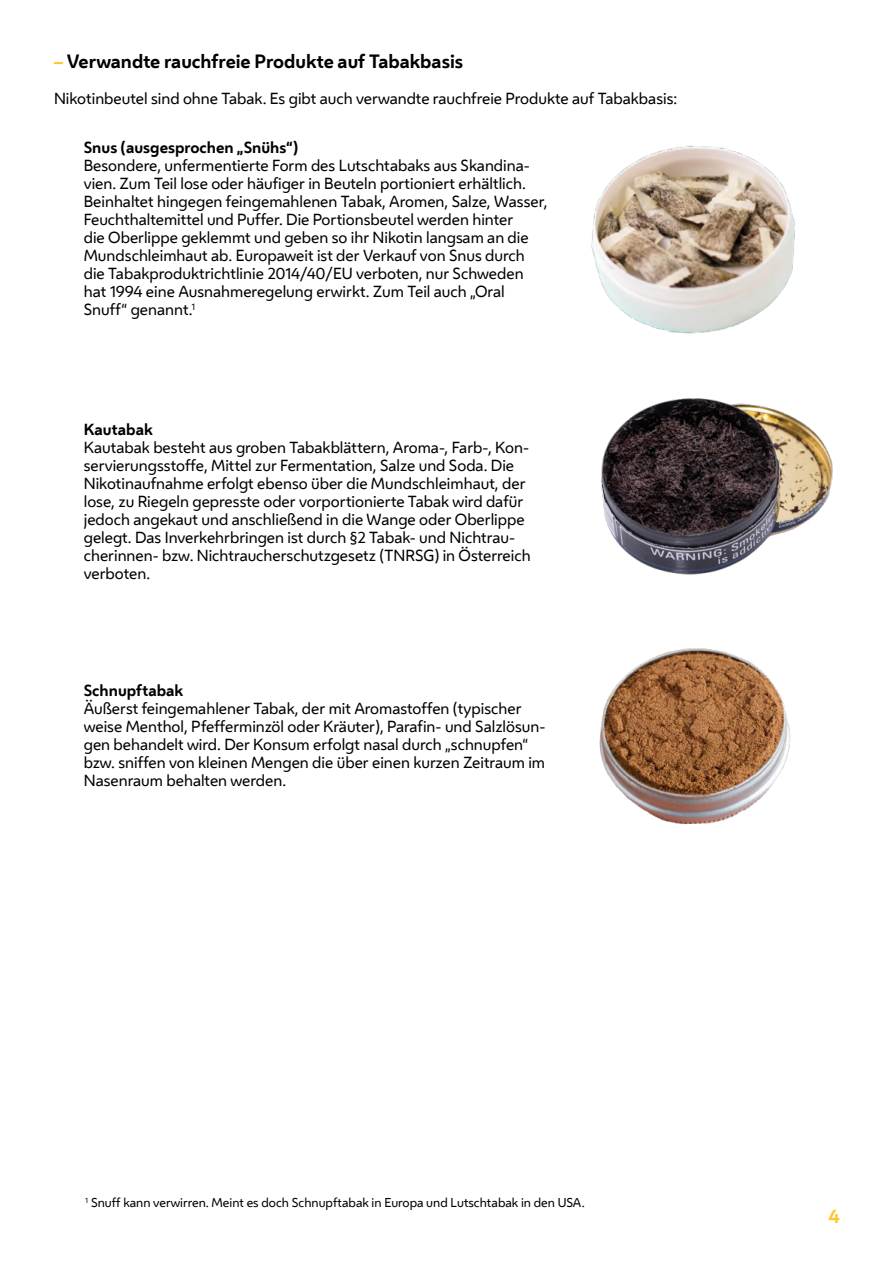
<style>
.page{position:relative;width:893px;height:1263px;background:#fff}
.page>*{position:absolute;margin:0;border:0;box-sizing:border-box;transform-origin:0 0}
.t1{font:700 18px "Wiener Melange";color:#000}
.t2{font:700 18px "Wiener Melange";color:#ffc729}
.t3{font:15px/18px "Wiener Melange";color:#000}
.t4{font:700 15px "Wiener Melange";color:#000}
.t5{font:12px "Wiener Melange";color:#000}
.s1{color:#ffc729}
</style>
<div class="page">
<img style="left:601px;top:398px;width:232px;height:177px">
<img style="left:599px;top:648px;width:192px;height:176px">
<img style="left:591px;top:145px;width:204px;height:189px">
<p class="t1" style="left:54px;top:49px;width:411px"><span class="s1">–</span> Verwandte rauchfreie Produkte auf Tabakbasis</p>
<p class="t3" style="left:54px;top:89px;width:625px">Nikotinbeutel sind ohne Tabak. Es gibt auch verwandte rauchfreie Produkte auf Tabakbasis:</p>
<p class="t4" style="left:84px;top:137px;width:216px">Snus (ausgesprochen „Snühs“)</p>
<p class="t3" style="left:84px;top:156px;width:465px">Besondere, unfermentierte Form des Lutschtabaks aus Skandina&shy;vien. Zum Teil lose oder häufiger in Beuteln portioniert erhältlich.<br>Beinhaltet hingegen feingemahlenen Tabak, Aromen, Salze, Wasser, Feuchthaltemittel und Puffer. Die Portionsbeutel werden hinter<br>die Oberlippe geklemmt und geben so ihr Nikotin langsam an die Mundschleimhaut ab. Europaweit ist der Verkauf von Snus durch die Tabakproduktrichtlinie 2014/40/EU verboten, nur Schweden hat 1994 eine Ausnahmeregelung erwirkt. Zum Teil auch „Oral Snuff“ genannt.<sup>1</sup></p>
<p class="t4" style="left:84px;top:419px;width:71px">Kautabak</p>
<p class="t3" style="left:84px;top:438px;width:448px">Kautabak besteht aus groben Tabakblättern, Aroma-, Farb-, Kon&shy;servierungsstoffe, Mittel zur Fermentation, Salze und Soda. Die Nikotinaufnahme erfolgt ebenso über die Mundschleimhaut, der lose, zu Riegeln gepresste oder vorportionierte Tabak wird dafür jedoch angekaut und anschließend in die Wange oder Oberlippe gelegt. Das Inverkehrbringen ist durch §2 Tabak- und Nichtrau&shy;cherinnen- bzw. Nichtraucherschutzgesetz (TNRSG) in Österreich verboten.</p>
<p class="t4" style="left:84px;top:680px;width:101px">Schnupftabak</p>
<p class="t3" style="left:84px;top:700px;width:463px">Äußerst feingemahlener Tabak, der mit Aromastoffen (typischer weise Menthol, Pfefferminzöl oder Kräuter), Parafin- und Salzlösun&shy;gen behandelt wird. Der Konsum erfolgt nasal durch „schnupfen“ bzw. sniffen von kleinen Mengen die über einen kurzen Zeitraum im Nasenraum behalten werden.</p>
<p class="t5" style="left:85px;top:1194px;width:501px"><sup>1</sup> Snuff kann verwirren. Meint es doch Schnupftabak in Europa und Lutschtabak in den USA.</p>
<p class="t2" style="left:828px;top:1204px;width:13px">4</p>
</div>
